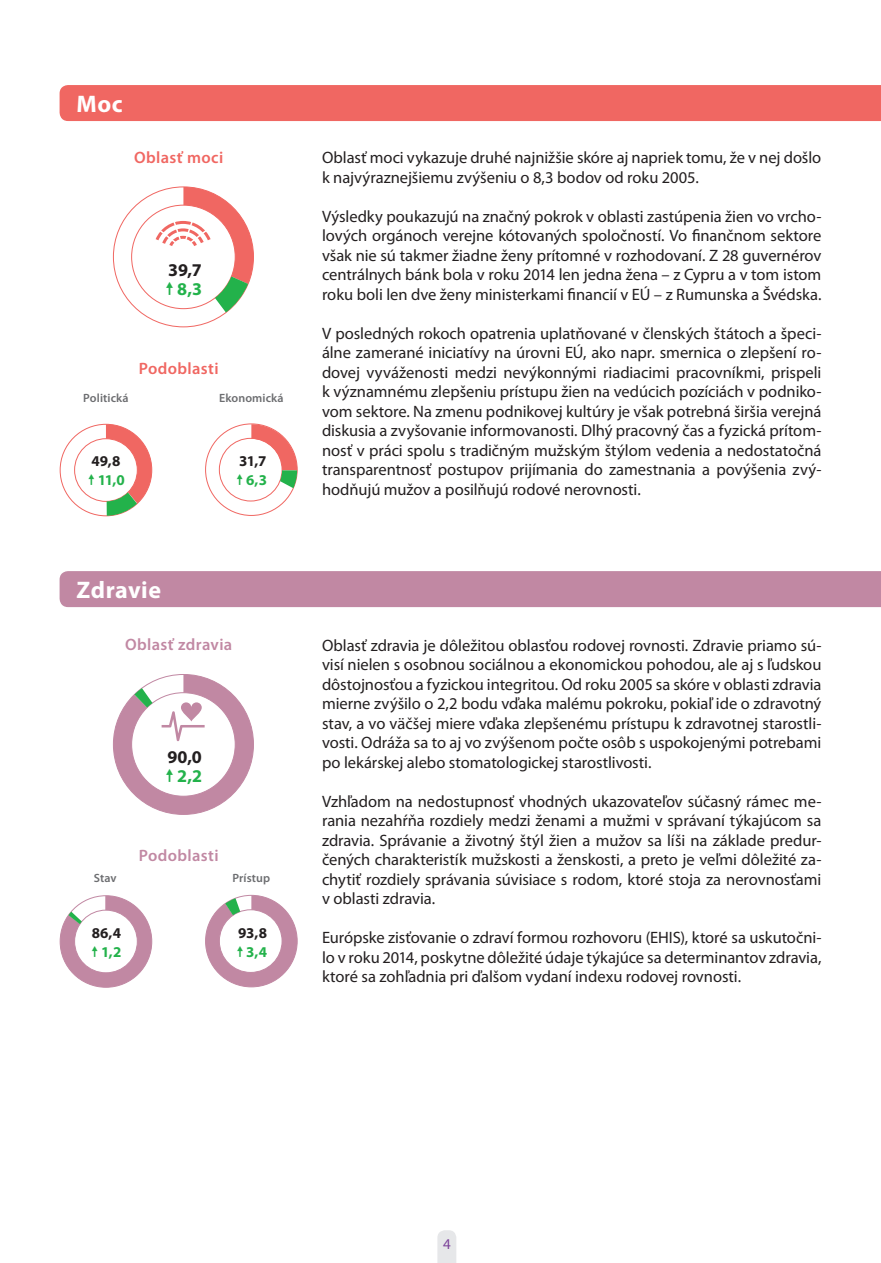
<style>
.page{position:relative;width:881px;height:1263px;background:#fff}
.page>*{position:absolute;margin:0;border:0;box-sizing:border-box;transform-origin:0 0}
.Box_title{font:700 24px "Myriad Pro";letter-spacing:.02em;color:#fff}
.Body_Text{font:700 18px "Myriad Pro";color:#231f20}
.Body_Text-2{font:700 18px "Myriad Pro";color:#23b24b}
.Body_Text-3{font:16.5px/19.5px "Myriad Pro";letter-spacing:-.005em;color:#231f20;text-align:justify}
.Figure_title{font:600 16.5px "Myriad Pro";letter-spacing:.025em;color:#c188a3}
.Figure_title-2{font:600 16.5px "Myriad Pro";letter-spacing:.025em;color:#f06762}
.Body_Text-4{font:700 15px "Myriad Pro";letter-spacing:-.01em;color:#231f20}
.Body_Text-5{font:700 15px "Myriad Pro";color:#23b24b}
.t1{font:15px "Myriad Pro";color:#7d449a}
.Body_Text-6{font:600 12px "Myriad Pro";letter-spacing:.01em;color:#6c6d70}
</style>
<div class="page">
<svg style="left:437px;top:1230px;width:19px;height:33px"></svg>
<div style="left:60px;top:85px;width:820px;height:36px;background:#f06762"></div>
<div style="left:60px;top:571px;width:820px;height:36px;background:#c188a3"></div>
<svg style="left:113px;top:186px;width:141px;height:142px"></svg>
<svg style="left:59px;top:423px;width:93px;height:94px"></svg>
<svg style="left:205px;top:423px;width:93px;height:93px"></svg>
<svg style="left:113px;top:674px;width:141px;height:141px"></svg>
<svg style="left:59px;top:895px;width:93px;height:93px"></svg>
<svg style="left:205px;top:894px;width:93px;height:94px"></svg>
<p class="Box_title" style="left:77px;top:88px;width:48px">Moc</p>
<p class="Figure_title-2" style="left:134px;top:148px;width:91px">Oblasť moci</p>
<p class="Body_Text" style="left:168px;top:258px;width:35px">39,7</p>
<p class="Body_Text-2" style="left:177px;top:277px;width:26px">8,3</p>
<p class="Figure_title-2" style="left:139px;top:359px;width:81px">Podoblasti</p>
<p class="Body_Text-6" style="left:83px;top:391px;width:47px">Politická</p>
<p class="Body_Text-6" style="left:219px;top:391px;width:66px">Ekonomická</p>
<p class="Body_Text-4" style="left:91px;top:451px;width:30px">49,8</p>
<p class="Body_Text-5" style="left:98px;top:470px;width:29px">11,0</p>
<p class="Body_Text-4" style="left:239px;top:451px;width:29px">31,7</p>
<p class="Body_Text-5" style="left:246px;top:470px;width:22px">6,3</p>
<p class="Box_title" style="left:77px;top:574px;width:86px">Zdravie</p>
<p class="Figure_title" style="left:125px;top:636px;width:109px">Oblasť zdravia</p>
<p class="Body_Text" style="left:167px;top:745px;width:36px">90,0</p>
<p class="Body_Text-2" style="left:177px;top:764px;width:27px">2,2</p>
<p class="Figure_title" style="left:139px;top:847px;width:81px">Podoblasti</p>
<p class="Body_Text-6" style="left:94px;top:871px;width:24px">Stav</p>
<p class="Body_Text-6" style="left:232px;top:871px;width:39px">Prístup</p>
<p class="Body_Text-4" style="left:92px;top:923px;width:31px">86,4</p>
<p class="Body_Text-5" style="left:101px;top:942px;width:22px">1,2</p>
<p class="Body_Text-4" style="left:238px;top:923px;width:30px">93,8</p>
<p class="Body_Text-5" style="left:246px;top:942px;width:22px">3,4</p>
<p class="Body_Text-3" style="left:322px;top:147px;width:500px">Oblasť moci vykazuje druhé najnižšie skóre aj napriek tomu, že v nej došlo k najvýraznejšiemu zvýšeniu o 8,3 bodov od roku 2005.</p>
<p class="Body_Text-3" style="left:322px;top:206px;width:500px">Výsledky poukazujú na značný pokrok v oblasti zastúpenia žien vo vrcho&shy;lových orgánoch verejne kótovaných spoločností. Vo finančnom sektore však nie sú takmer žiadne ženy prítomné v rozhodovaní. Z 28 guvernérov centrálnych bánk bola v roku 2014 len jedna žena – z Cypru a v tom istom roku boli len dve ženy ministerkami financií v EÚ – z Rumunska a Švédska.</p>
<p class="Body_Text-3" style="left:322px;top:323px;width:500px">V posledných rokoch opatrenia uplatňované v členských štátoch a špeci&shy;álne zamerané iniciatívy na úrovni EÚ, ako napr. smernica o zlepšení ro&shy;dovej vyváženosti medzi nevýkonnými riadiacimi pracovníkmi, prispeli k významnému zlepšeniu prístupu žien na vedúcich pozíciách v podniko&shy;vom sektore. Na zmenu podnikovej kultúry je však potrebná širšia verejná diskusia a zvyšovanie informovanosti. Dlhý pracovný čas a fyzická prítom&shy;nosť v práci spolu s tradičným mužským štýlom vedenia a nedostatočná transparentnosť postupov prijímania do zamestnania a povýšenia zvý&shy;hodňujú mužov a posilňujú rodové nerovnosti.</p>
<p class="Body_Text-3" style="left:322px;top:635px;width:500px">Oblasť zdravia je dôležitou oblasťou rodovej rovnosti. Zdravie priamo sú&shy;visí nielen s osobnou sociálnou a ekonomickou pohodou, ale aj s ľudskou dôstojnosťou a fyzickou integritou. Od roku 2005 sa skóre v oblasti zdravia mierne zvýšilo o 2,2 bodu vďaka malému pokroku, pokiaľ ide o zdravotný stav, a vo väčšej miere vďaka zlepšenému prístupu k zdravotnej starostli&shy;vosti. Odráža sa to aj vo zvýšenom počte osôb s uspokojenými potrebami po lekárskej alebo stomatologickej starostlivosti.</p>
<p class="Body_Text-3" style="left:322px;top:791px;width:500px">Vzhľadom na nedostupnosť vhodných ukazovateľov súčasný rámec me&shy;rania nezahŕňa rozdiely medzi ženami a mužmi v správaní týkajúcom sa zdravia. Správanie a životný štýl žien a mužov sa líši na základe predur&shy;čených charakteristík mužskosti a ženskosti, a preto je veľmi dôležité za&shy;chytiť rozdiely správania súvisiace s rodom, ktoré stoja za nerovnosťami v oblasti zdravia.</p>
<p class="Body_Text-3" style="left:322px;top:927px;width:500px">Európske zisťovanie o zdraví formou rozhovoru (EHIS), ktoré sa uskutočni&shy;lo v roku 2014, poskytne dôležité údaje týkajúce sa determinantov zdravia, ktoré sa zohľadnia pri ďalšom vydaní indexu rodovej rovnosti.</p>
<p class="t1" style="left:443px;top:1234px;width:9px">4</p>
</div>
